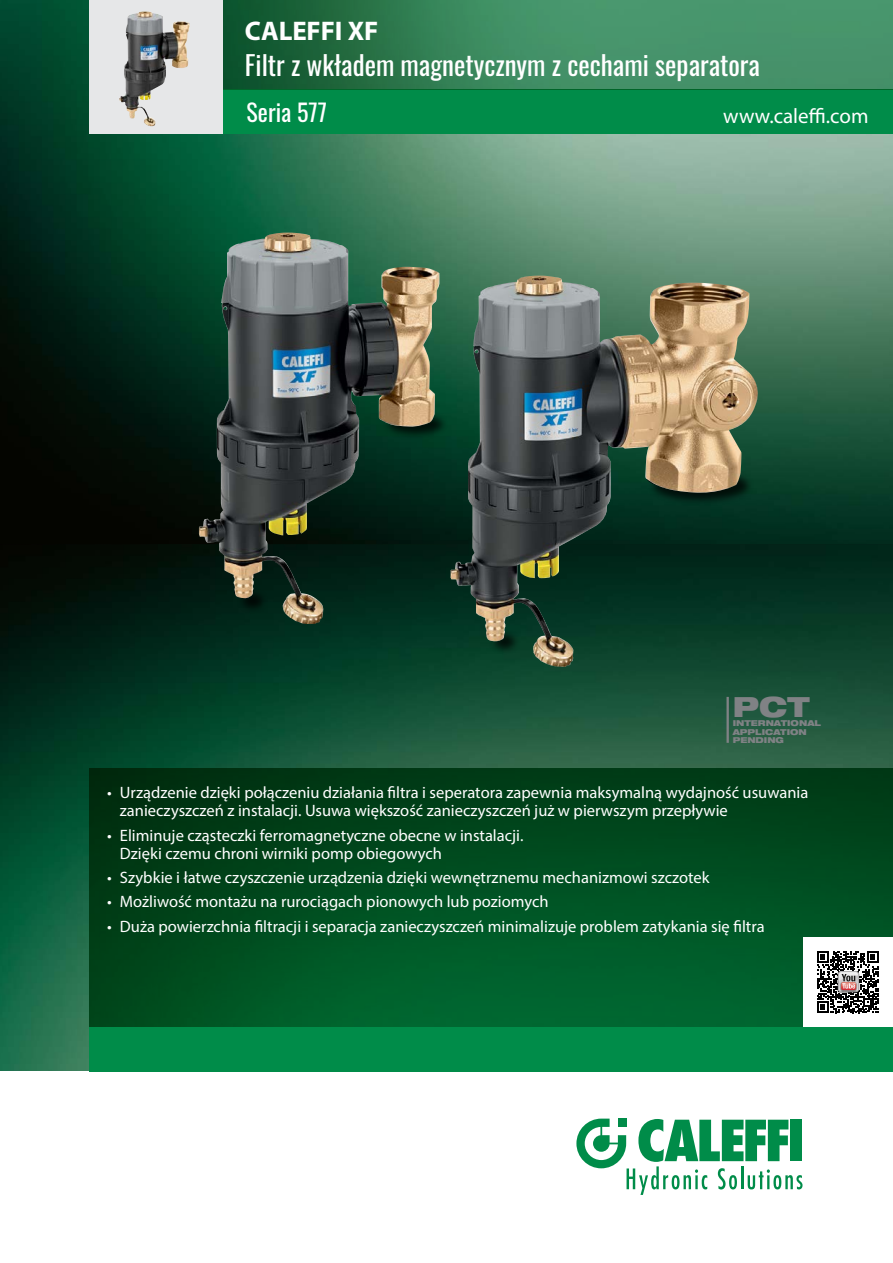
<style>
.page{position:relative;width:893px;height:1263px;background:#fff}
.page>*{position:absolute;margin:0;border:0;box-sizing:border-box;transform-origin:0 0}
.t1{font:900 expanded 27.9px "Helvetica Neue LT Std";color:#808285}
.Subhead{font:27px "Oswald";color:#fff}
.Subhead-2{font:700 27px "Myriad Pro";letter-spacing:-.005em;color:#fff}
.Subhead-3{font:24px "Oswald";color:#fff}
.t2{font:21px "Myriad Pro";color:#fff}
.Body_bullett{font:16.5px/18px "Myriad Pro";color:#fff}
.t3{font:900 expanded 8.1px/8.1px "Helvetica Neue LT Std";color:#808285}
</style>
<div class="page">
<img style="left:0;top:0;width:893px;height:545px">
<img style="left:0;top:545px;width:893px;height:526px">
<svg style="left:576px;top:1118px;width:226px;height:77px"></svg>
<svg style="left:89px;top:768px;width:804px;height:259px;background:#004c1f"></svg>
<div style="left:89px;top:89px;width:804px;height:45px;background:#008c49"></div>
<svg style="left:223px;top:0;width:670px;height:89px;background:#38845b"></svg>
<div style="left:89px;top:1027px;width:804px;height:44px;background:#008c49"></div>
<div style="left:89px;top:0;width:134px;height:134px;background:#e6e7e8"></div>
<div style="left:804px;top:938px;width:89px;height:89px;background:#fff"></div>
<svg style="left:817px;top:951px;width:62px;height:62px"></svg>
<img style="left:119px;top:11px;width:37px;height:115px">
<div style="left:382px;top:408px;width:66px;height:32px;background:#000;opacity:.75"></div>
<svg style="left:380px;top:407px;width:52px;height:17px"></svg>
<img style="left:199px;top:233px;width:124px;height:391px">
<div style="left:648px;top:465px;width:106px;height:41px;background:#000;opacity:.75"></div>
<svg style="left:646px;top:464px;width:93px;height:26px;background:#c39f76"></svg>
<img style="left:450px;top:276px;width:123px;height:391px">
<hr style="left:726px;top:697px;width:3px;height:46px;background:#808285">
<p class="Subhead-2" style="left:245px;top:14px;width:135px">CALEFFI XF</p>
<p class="Subhead" style="left:245px;top:41px;width:517px">Filtr z wkładem magnetycznym z cechami separatora</p>
<p class="Subhead-3" style="left:247px;top:91px;width:82px">Seria 577</p>
<p class="t2" style="left:723px;top:103px;width:147px">www.caleffi.com</p>
<p class="t1" style="left:733px;top:688px;width:78px">PCT</p>
<p class="t3" style="left:733px;top:719px;width:90px">INTERNATIONAL<br>APPLICATION<br>PENDING</p>
<p class="Body_bullett" style="left:120px;top:783px;width:690px;text-indent:-13px">• Urządzenie dzięki połączeniu działania filtra i seperatora zapewnia maksymalną wydajność usuwania zanieczyszczeń z instalacji. Usuwa większość zanieczyszczeń już w pierwszym przepływie</p>
<p class="Body_bullett" style="left:120px;top:826px;width:405px;text-indent:-13px">• Eliminuje cząsteczki ferromagnetyczne obecne w instalacji.<br>Dzięki czemu chroni wirniki pomp obiegowych</p>
<p class="Body_bullett" style="left:107px;top:868px;width:604px">• Szybkie i łatwe czyszczenie urządzenia dzięki wewnętrznemu mechanizmowi szczotek</p>
<p class="Body_bullett" style="left:107px;top:892px;width:443px">• Możliwość montażu na rurociągach pionowych lub poziomych</p>
<p class="Body_bullett" style="left:107px;top:917px;width:659px">• Duża powierzchnia filtracji i separacja zanieczyszczeń minimalizuje problem zatykania się filtra</p>
</div>
